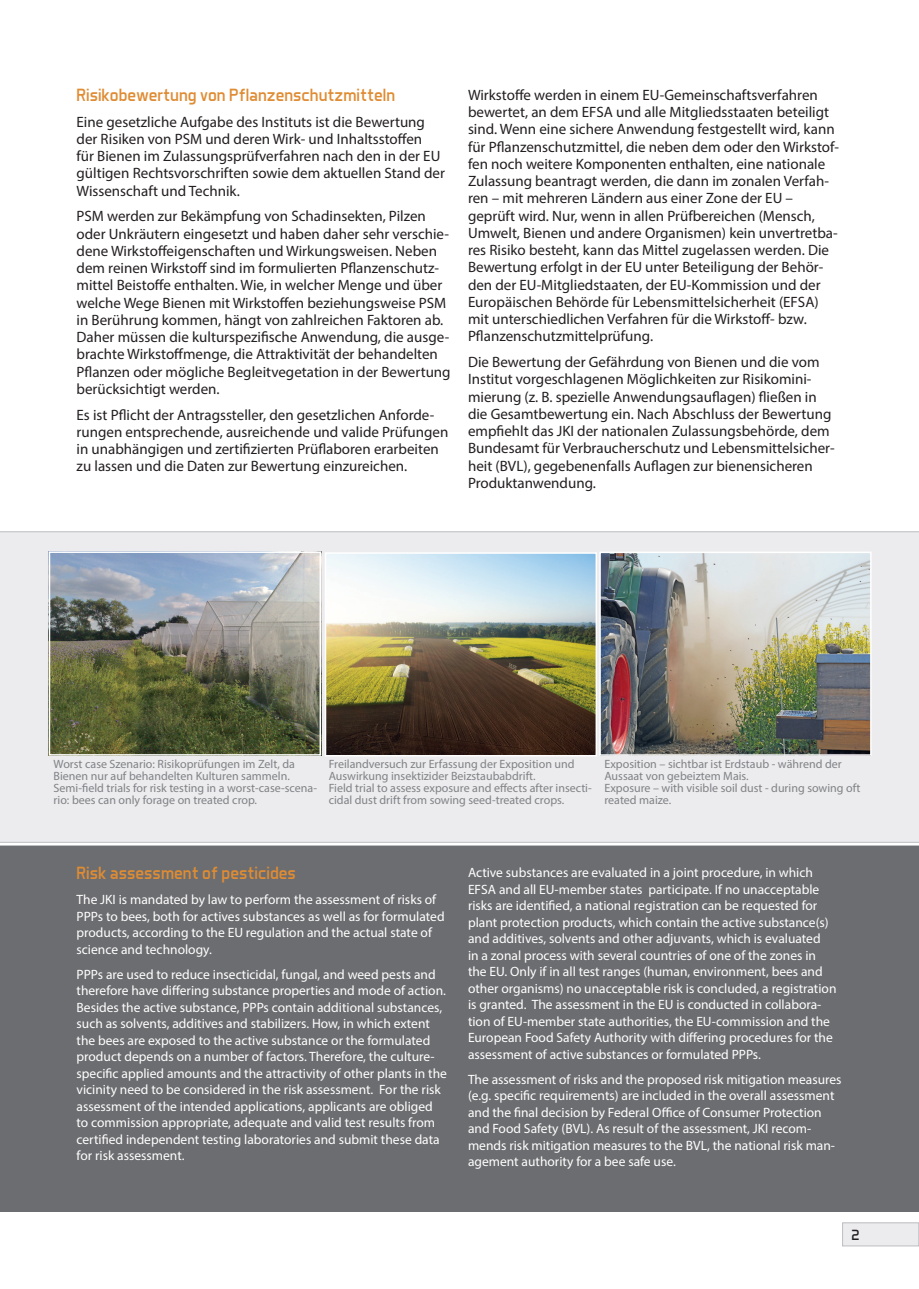
<style>
.page{position:relative;width:919px;height:1289px;background:#fff}
.page>*{position:absolute;margin:0;border:0;box-sizing:border-box;transform-origin:0 0}
.t1{font:18px "Aero Matics";color:#df8c33}
.t2{font:15px/17.2px "Myriad Pro";color:#231f20}
.t3{font:15px "Aero Matics";color:#231f20}
.t4{font:13.5px/16.5px "Myriad Pro";color:#fff}
.t5{font:12px/12px "Myriad Pro";color:#808285}
</style>
<div class="page">
<div style="left:842px;top:1222px;width:76px;height:23px;background:#ececee;border:1px solid #bcbdc0"></div>
<div style="left:0;top:837px;width:918px;height:374px;background:#6c6d70"></div>
<svg style="left:0;top:842px;width:918px;height:3px;background:#ececed"></svg>
<div style="left:0;top:531px;width:918px;height:311px;background:#ececee"></div>
<img style="left:602px;top:554px;width:266px;height:198px">
<div style="left:599px;top:551px;width:272px;height:204px;border:2px solid #fff"></div>
<img style="left:328px;top:555px;width:266px;height:198px">
<div style="left:325px;top:552px;width:272px;height:204px;border:2px solid #fff"></div>
<img style="left:52px;top:554px;width:266px;height:198px">
<div style="left:49px;top:551px;width:272px;height:204px;border:2px solid #fff"></div>
<p class="t1" style="left:77px;top:84px;width:320px">Risikobewertung von Pflanzenschutzmitteln</p>
<p class="t2" style="left:77px;top:113px;width:370px">Eine gesetzliche Aufgabe des Instituts ist die Bewertung der Risiken von PSM und deren Wirk- und Inhaltsstoffen<br>für Bienen im Zulassungsprüfverfahren nach den in der EU gültigen Rechtsvorschriften sowie dem aktuellen Stand der Wissenschaft und Technik.</p>
<p class="t2" style="left:77px;top:207px;width:375px">PSM werden zur Bekämpfung von Schadinsekten, Pilzen oder Unkräutern eingesetzt und haben daher sehr verschie&shy;dene Wirkstoffeigenschaften und Wirkungsweisen. Neben dem reinen Wirkstoff sind im formulierten Pflanzenschutz&shy;mittel Beistoffe enthalten. Wie, in welcher Menge und über welche Wege Bienen mit Wirkstoffen beziehungsweise PSM in Berührung kommen, hängt von zahlreichen Faktoren ab.<br>Daher müssen die kulturspezifische Anwendung, die ausge&shy;brachte Wirkstoffmenge, die Attraktivität der behandelten Pflanzen oder mögliche Begleitvegetation in der Bewertung berücksichtigt werden.</p>
<p class="t2" style="left:77px;top:406px;width:373px">Es ist Pflicht der Antragssteller, den gesetzlichen Anforde&shy;rungen entsprechende, ausreichende und valide Prüfungen in unabhängigen und zertifizierten Prüflaboren erarbeiten zu lassen und die Daten zur Bewertung einzureichen.</p>
<p class="t2" style="left:468px;top:86px;width:372px">Wirkstoffe werden in einem EU-Gemeinschaftsverfahren bewertet, an dem EFSA und alle Mitgliedsstaaten beteiligt sind. Wenn eine sichere Anwendung festgestellt wird, kann für Pflanzenschutzmittel, die neben dem oder den Wirkstof&shy;fen noch weitere Komponenten enthalten, eine nationale Zulassung beantragt werden, die dann im zonalen Verfah&shy;ren – mit mehreren Ländern aus einer Zone der EU – geprüft wird. Nur, wenn in allen Prüfbereichen (Mensch, Umwelt, Bienen und andere Organismen) kein unvertretba&shy;res Risiko besteht, kann das Mittel zugelassen werden. Die Bewertung erfolgt in der EU unter Beteiligung der Behör&shy;den der EU-Mitgliedstaaten, der EU-Kommission und der Europäischen Behörde für Lebensmittelsicherheit (EFSA) mit unterschiedlichen Verfahren für die Wirkstoff- bzw.<br>Pflanzenschutzmittelprüfung.</p>
<p class="t2" style="left:468px;top:353px;width:368px">Die Bewertung der Gefährdung von Bienen und die vom Institut vorgeschlagenen Möglichkeiten zur Risikomini&shy;mierung (z. B. spezielle Anwendungsauflagen) fließen in die Gesamtbewertung ein. Nach Abschluss der Bewertung empfiehlt das JKI der nationalen Zulassungsbehörde, dem Bundesamt für Verbraucherschutz und Lebensmittelsicher&shy;heit (BVL), gegebenenfalls Auflagen zur bienensicheren Produktanwendung.</p>
<p class="t5" style="left:54px;top:757px;width:265px">Worst case Szenario: Risikoprüfungen im Zelt, da Bienen nur auf behandelten Kulturen sammeln.<br>Semi-field trials for risk testing in a worst-case-scena&shy;rio: bees can only forage on treated crop.</p>
<p class="t5" style="left:329px;top:757px;width:264px">Freilandversuch zur Erfassung der Exposition und Auswirkung insektizider Beizstaubabdrift.<br>Field trial to assess exposure and effects after insecti&shy;cidal dust drift from sowing seed-treated crops.</p>
<p class="t5" style="left:604px;top:758px;width:257px">Exposition – sichtbar ist Erdstaub - während der Aussaat von gebeiztem Mais.<br>Exposure – with visible soil dust - during sowing oft reated maize.</p>
<p class="t1" style="left:77px;top:862px;width:221px">Risk assessment of pesticides</p>
<p class="t4" style="left:77px;top:891px;width:369px">The JKI is mandated by law to perform the assessment of risks of PPPs to bees, both for actives substances as well as for formulated products, according to the EU regulation and the actual state of science and technology.</p>
<p class="t4" style="left:77px;top:965px;width:372px">PPPs are used to reduce insecticidal, fungal, and weed pests and therefore have differing substance properties and mode of action.<br>Besides the active substance, PPPs contain additional substances, such as solvents, additives and stabilizers. How, in which extent the bees are exposed to the active substance or the formulated product depends on a number of factors. Therefore, the culture&shy;specific applied amounts and the attractivity of other plants in the vicinity need to be considered in the risk assessment. For the risk assessment of the intended applications, applicants are obliged to commission appropriate, adequate and valid test results from certified independent testing laboratories and submit these data for risk assessment.</p>
<p class="t4" style="left:468px;top:864px;width:370px">Active substances are evaluated in a joint procedure, in which EFSA and all EU-member states participate. If no unacceptable risks are identified, a national registration can be requested for plant protection products, which contain the active substance(s) and additives, solvents and other adjuvants, which is evaluated<br>in a zonal process with several countries of one of the zones in the EU. Only if in all test ranges (human, environment, bees and other organisms) no unacceptable risk is concluded, a registration is granted. The assessment in the EU is conducted in collabora&shy;tion of EU-member state authorities, the EU-commission and the European Food Safety Authority with differing procedures for the assessment of active substances or formulated PPPs.</p>
<p class="t4" style="left:468px;top:1070px;width:375px">The assessment of risks and the proposed risk mitigation measures (e.g. specific requirements) are included in the overall assessment and the final decision by Federal Office of Consumer Protection and Food Safety (BVL). As result of the assessment, JKI recom&shy;mends risk mitigation measures to the BVL, the national risk man&shy;agement authority for a bee safe use.</p>
<p class="t3" style="left:851px;top:1225px;width:10px">2</p>
</div>
